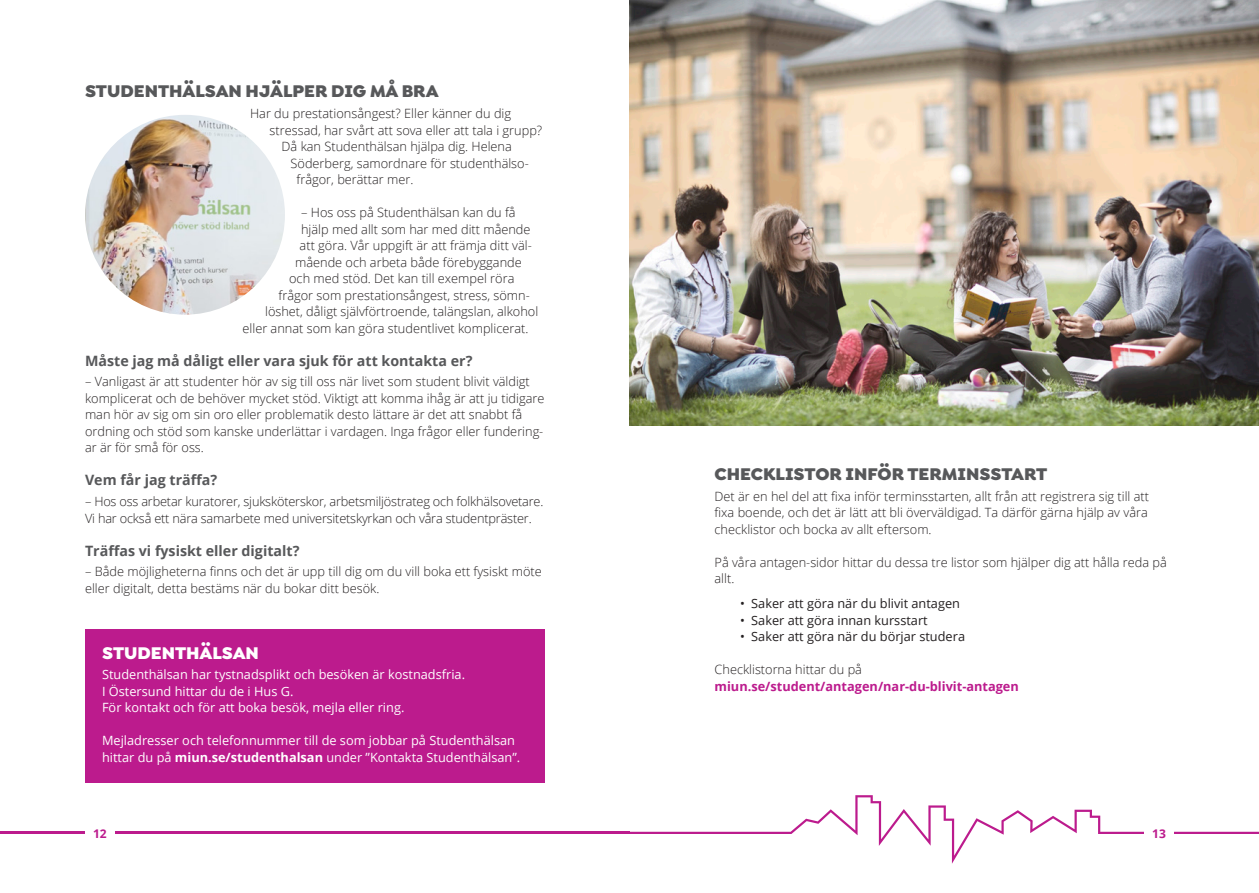
<style>
.page{position:relative;width:1259px;height:893px;background:#fff}
.page>*{position:absolute;margin:0;border:0;box-sizing:border-box;transform-origin:0 0}
.Rubrik_2{font:900 18px "Isidora Sans Alt";color:#57585a}
.Rubrik_2-2{font:900 18px "Isidora Sans Alt";color:#fff}
.Rubrik_3{font:700 14.25px "Open Sans";color:#57585a}
.Bröd{font:300 12.75px/16.5px "Open Sans";color:#231f20}
.Bröd-2{font:12.75px/16.5px "Open Sans";color:#fff}
.Punkter{font:12.75px "Open Sans";color:#231f20}
.Bröd-3{font:700 12.75px/16.5px "Open Sans";color:#bc1b8d}
.t1{font:700 12px "Open Sans";color:#bc1b8d}
.s1{font-weight:700}
.s2{font-weight:300;color:#231f20}
</style>
<div class="page">
<hr style="left:0;top:832px;width:629px;height:2px;background:#bc1b8d">
<svg style="left:629px;top:795px;width:630px;height:69px"></svg>
<div style="left:1144px;top:818px;width:30px;height:30px;background:#fff"></div>
<div style="left:85px;top:818px;width:30px;height:30px;background:#fff"></div>
<img style="left:85px;top:115px;width:200px;height:200px;border-radius:100px">
<div style="left:85px;top:629px;width:459px;height:153px;background:#bc1b8d"></div>
<img style="left:629px;top:0;width:630px;height:425px">
<p class="Rubrik_2" style="left:85px;top:80px;width:355px">STUDENTHÄLSAN HJÄLPER DIG MÅ BRA</p>
<p class="Bröd" style="left:250px;top:105px;width:262px">Har du prestationsångest? Eller känner du dig</p>
<p class="Bröd" style="left:270px;top:121px;width:274px">stressad, har svårt att sova eller att tala i grupp?</p>
<p class="Bröd" style="left:282px;top:138px;width:232px">Då kan Studenthälsan hjälpa dig. Helena</p>
<p class="Bröd" style="left:291px;top:154px;width:240px">Söderberg, samordnare för studenthälso-</p>
<p class="Bröd" style="left:297px;top:171px;width:118px">frågor, berättar mer.</p>
<p class="Bröd" style="left:301px;top:204px;width:216px">– Hos oss på Studenthälsan kan du få</p>
<p class="Bröd" style="left:301px;top:220px;width:231px">hjälp med allt som har med ditt mående</p>
<p class="Bröd" style="left:300px;top:237px;width:234px">att göra. Vår uppgift är att främja ditt väl-</p>
<p class="Bröd" style="left:295px;top:253px;width:228px">mående och arbeta både förebyggande</p>
<p class="Bröd" style="left:289px;top:270px;width:227px">och med stöd. Det kan till exempel röra</p>
<p class="Bröd" style="left:279px;top:286px;width:253px">frågor som prestationsångest, stress, sömn-</p>
<p class="Bröd" style="left:265px;top:303px;width:275px">löshet, dåligt självförtroende, talängslan, alkohol</p>
<p class="Bröd" style="left:243px;top:319px;width:287px">eller annat som kan göra studentlivet komplicerat.</p>
<p class="Rubrik_3" style="left:85px;top:350px;width:389px">Måste jag må dåligt eller vara sjuk för att kontakta er?</p>
<p class="Bröd" style="left:85px;top:373px;width:461px">– Vanligast är att studenter hör av sig till oss när livet som student blivit väldigt komplicerat och de behöver mycket stöd. Viktigt att komma ihåg är att ju tidigare man hör av sig om sin oro eller problematik desto lättare är det att snabbt få ordning och stöd som kanske underlättar i vardagen. Inga frågor eller fundering&shy;ar är för små för oss.</p>
<p class="Rubrik_3" style="left:85px;top:470px;width:134px">Vem får jag träffa?</p>
<p class="Bröd" style="left:85px;top:493px;width:460px">– Hos oss arbetar kuratorer, sjuksköterskor, arbetsmiljöstrateg och folkhälsovetare.<br>Vi har också ett nära samarbete med universitetskyrkan och våra studentpräster.</p>
<p class="Rubrik_3" style="left:85px;top:540px;width:216px">Träffas vi fysiskt eller digitalt?</p>
<p class="Bröd" style="left:85px;top:563px;width:458px">– Både möjligheterna finns och det är upp till dig om du vill boka ett fysiskt möte eller digitalt, detta bestäms när du bokar ditt besök.</p>
<p class="Rubrik_2-2" style="left:102px;top:641px;width:158px">STUDENTHÄLSAN</p>
<p class="Bröd-2" style="left:102px;top:666px;width:364px">Studenthälsan har tystnadsplikt och besöken är kostnadsfria.</p>
<p class="Bröd-2" style="left:102px;top:683px;width:193px">I Östersund hittar du de i Hus G.</p>
<p class="Bröd-2" style="left:102px;top:699px;width:304px">För kontakt och för att boka besök, mejla eller ring.</p>
<p class="Bröd-2" style="left:102px;top:732px;width:420px">Mejladresser och telefonnummer till de som jobbar på Studenthälsan hittar du på <span class="s1">miun.se/studenthalsan</span> under ”Kontakta Studenthälsan”.</p>
<p class="Rubrik_2" style="left:714px;top:462px;width:334px">CHECKLISTOR INFÖR TERMINSSTART</p>
<p class="Bröd" style="left:714px;top:488px;width:436px;text-align:justify">Det är en hel del att fixa inför terminsstarten, allt från att registrera sig till att fixa boende, och det är lätt att bli överväldigad. Ta därför gärna hjälp av våra checklistor och bocka av allt eftersom.</p>
<p class="Bröd" style="left:714px;top:554px;width:454px">På våra antagen-sidor hittar du dessa tre listor som hjälper dig att hålla reda på allt.</p>
<p class="Punkter" style="left:740px;top:595px;width:221px">• Saker att göra när du blivit antagen</p>
<p class="Punkter" style="left:740px;top:611px;width:189px">• Saker att göra innan kursstart</p>
<p class="Punkter" style="left:740px;top:628px;width:226px">• Saker att göra när du börjar studera</p>
<p class="Bröd-3" style="left:714px;top:661px;width:306px"><span class="s2">Checklistorna hittar du på </span>miun.se/student/antagen/nar-du-blivit-antagen</p>
<p class="t1" style="left:93px;top:825px;width:15px">12</p>
<p class="t1" style="left:1152px;top:825px;width:15px">13</p>
</div>
